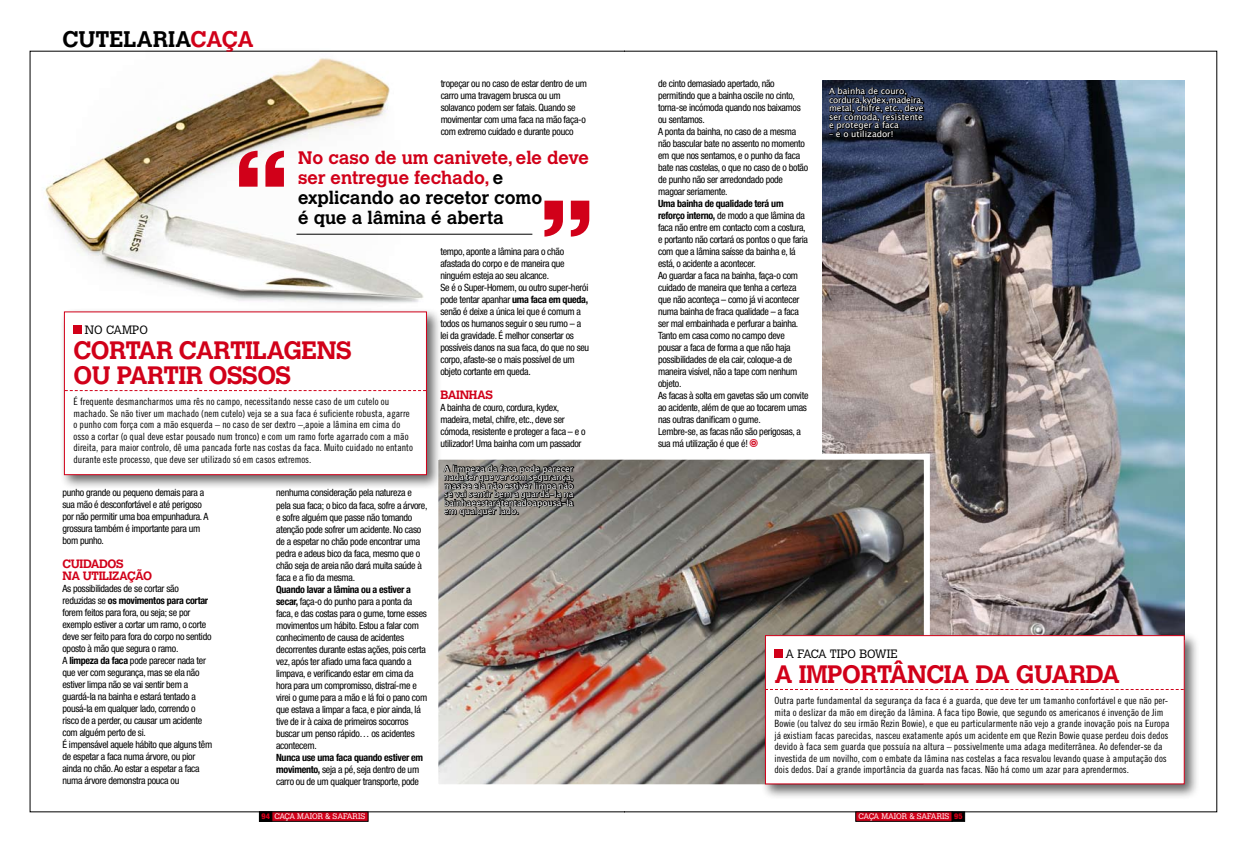
<style>
.page{position:relative;width:1248px;height:842px;background:#fff}
.page>*{position:absolute;margin:0;border:0;box-sizing:border-box;transform-origin:0 0}
.t1{font:700 131.1px "Calvert MT Std";color:#d10019}
.t2{font:700 25px/25px "Calvert MT Std";letter-spacing:-.02em;color:#d10019}
.t3{font:700 22.4px "Calvert MT Std";color:#000}
.t4{font:700 18px/20px "Calvert MT Std";color:#d10019}
.t5{font:700 12px/12px "Calvert MT Std";letter-spacing:-.03em;color:#d10019}
.t6{font:300 12px "Calvert MT Std";color:#000}
.t7{font:condensed 10px/12px "Helvetica Neue LT Std";letter-spacing:-.03em;color:#000}
.t8{font:10px/11.5px "Trade Gothic Cond Eighteen";color:#000}
.t9{font:8.5px/8.5px "Lucida Grande";color:#fff;text-align:justify}
.t10{font:300 8px "Calvert MT Std";color:#fff}
.s1{color:#d10019}
.s2{color:#000}
.s3{font-weight:700}
.s4{font-family:"Elementos Desporto";font-stretch:normal;font-size:8px;color:#d10019}
.s5{font-family:"Helvetica Neue LT Std";font-weight:900;font-stretch:condensed;color:#d10019}
</style>
<div class="page">
<div style="left:259px;top:812px;width:109px;height:9px;background:#d10019"></div>
<div style="left:259px;top:812px;width:13px;height:9px;background:#000"></div>
<svg style="left:624px;top:51px;width:592px;height:761px"></svg>
<div style="left:855px;top:812px;width:97px;height:9px;background:#d10019"></div>
<div style="left:951px;top:812px;width:13px;height:9px;background:#000;border:1px solid #000"></div>
<img style="left:822px;top:81px;width:362px;height:550px">
<img style="left:31px;top:50px;width:408px;height:253px">
<img style="left:439px;top:461px;width:483px;height:322px">
<div style="left:432px;top:454px;width:497px;height:336px;border:6px solid #fff"></div>
<div style="left:60px;top:307px;width:386px;height:188px;background:#000;opacity:.6"></div>
<div style="left:64px;top:311px;width:363px;height:164px;background:#fff;border:1px solid #d10019"></div>
<div style="left:73px;top:326px;width:8px;height:8px;background:#d10019"></div>
<svg style="left:65px;top:390px;width:361px;height:1px"></svg>
<div style="left:760px;top:631px;width:444px;height:173px;background:#000;opacity:.6"></div>
<div style="left:765px;top:635px;width:419px;height:149px;background:#fff;border:1px solid #d10019"></div>
<div style="left:774px;top:649px;width:8px;height:8px;background:#d10019"></div>
<svg style="left:765px;top:689px;width:418px;height:1px"></svg>
<hr style="left:296px;top:234px;width:236px;height:1px;background:#000">
<svg style="left:444px;top:465px;width:140px;height:88px;background:#9c9891"></svg>
<svg style="left:443px;top:464px;width:130px;height:52px;background:#484643"></svg>
<svg style="left:829px;top:88px;width:105px;height:66px;background:#26324c"></svg>
<svg style="left:828px;top:87px;width:95px;height:50px;background:#141927"></svg>
<h3 class="t3" style="left:62px;top:25px;width:193px">cutelaria<span class="s1">caça</span></h3>
<p class="t7" style="left:440px;top:77px;width:148px">tropeçar ou no caso de estar dentro de um carro uma travagem brusca ou um solavanco podem ser fatais. Quando se movimentar com uma faca na mão faça-o com extremo cuidado e durante pouco</p>
<h1 class="t1" style="left:234px;top:119px;width:56px">“</h1>
<h3 class="t4" style="left:298px;top:148px;width:292px">No caso de um canivete, ele deve ser entregue fechado, <span class="s2">e explicando ao recetor como<br>é que a lâmina é aberta</span></h3>
<h1 class="t1" style="left:594px;top:268px;width:56px;rotate:-180deg">“</h1>
<p class="t7" style="left:440px;top:245px;width:150px">tempo, aponte a lâmina para o chão afastada do corpo e de maneira que ninguém esteja ao seu alcance.<br>Se é o Super-Homem, ou outro super-herói pode tentar apanhar <span class="s3">uma faca em queda, </span>senão é deixe a única lei que é comum a todos os humanos seguir o seu rumo – a lei da gravidade. É melhor consertar os possíveis danos na sua faca, do que no seu corpo, afaste-se o mais possível de um objeto cortante em queda.</p>
<p class="t5" style="left:440px;top:389px;width:54px">Bainhas</p>
<p class="t7" style="left:440px;top:401px;width:147px">A bainha de couro, cordura, kydex, madeira, metal, chifre, etc., deve ser cómoda, resistente e proteger a faca – e o utilizador! Uma bainha com um passador</p>
<p class="t9" style="left:444px;top:464px;width:131px">A limpeza da faca pode parecer nada ter que ver com segurança, mas se ela não estiver limpa não se vai sentir bem a guardá-la na bainha e estará tentado a pousá-la em qualquer lado.</p>
<p class="t6" style="left:85px;top:323px;width:31px">NO CAM</p>
<p class="t6" style="left:132px;top:323px;width:16px">PO</p>
<h2 class="t2" style="left:73px;top:337px;width:280px">Cortar cartilagens ou partir ossos</h2>
<p class="t8" style="left:73px;top:396px;width:341px">É frequente desmancharmos uma rês no campo, necessitando nesse caso de um cutelo ou machado. Se não tiver um machado (nem cutelo) veja se a sua faca é suficiente robusta, agarre o punho com força com a mão esquerda – no caso de ser dextro –,apoie a lâmina em cima do osso a cortar (o qual deve estar pousado num tronco) e com um ramo forte agarrado com a mão direita, para maior controlo, dê uma pancada forte nas costas da faca. Muito cuidado no entanto durante este processo, que deve ser utilizado só em casos extremos.</p>
<p class="t7" style="left:276px;top:487px;width:153px">nenhuma consideração pela natureza e pela sua faca; o bico da faca, sofre a árvore, e sofre alguém que passe não tomando atenção pode sofrer um acidente. No caso de a espetar no chão pode encontrar uma pedra e adeus bico da faca, mesmo que o chão seja de areia não dará muita saúde à faca e a fio da mesma.</p>
<p class="t7" style="left:276px;top:583px;width:153px"><span class="s3">Quando lavar a lâmina ou a estiver a secar,</span> faça-o do punho para a ponta da faca, e das costas para o gume, torne esses movimentos um hábito. Estou a falar com conhecimento de causa de acidentes decorrentes durante estas ações, pois certa vez, após ter afiado uma faca quando a limpava, e verificando estar em cima da hora para um compromisso, distraí-me e virei o gume para a mão e lá foi o pano com que estava a limpar a faca, e pior ainda, lá tive de ir à caixa de primeiros socorros buscar um penso rápido… os acidentes acontecem.</p>
<p class="t7" style="left:276px;top:751px;width:148px"><span class="s3">Nunca use uma faca quando estiver em movimento,</span> seja a pé, seja dentro de um carro ou de um qualquer transporte, pode</p>
<p class="t7" style="left:62px;top:487px;width:147px">punho grande ou pequeno demais para a sua mão é desconfortável e até perigoso por não permitir uma boa empunhadura. A grossura também é importante para um bom punho.</p>
<p class="t5" style="left:62px;top:558px;width:91px">Cuidados<br>na utilização</p>
<p class="t7" style="left:62px;top:583px;width:151px">As possibilidades de se cortar são reduzidas se <span class="s3">os movimentos para cortar </span>forem feitos para fora, ou seja; se por exemplo estiver a cortar um ramo, o corte deve ser feito para fora do corpo no sentido oposto à mão que segura o ramo.<br>A <span class="s3">limpeza da faca</span> pode parecer nada ter que ver com segurança, mas se ela não estiver limpa não se vai sentir bem a guardá-la na bainha e estará tentado a pousá-la em qualquer lado, correndo o risco de a perder, ou causar um acidente com alguém perto de si.<br>É impensável aquele hábito que alguns têm de espetar a faca numa árvore, ou pior ainda no chão. Ao estar a espetar a faca numa árvore demonstra pouca ou</p>
<p class="t7" style="left:658px;top:77px;width:152px">de cinto demasiado apertado, não permitindo que a bainha oscile no cinto, torna-se incómoda quando nos baixamos ou sentamos.<br>A ponta da bainha, no caso de a mesma não bascular bate no assento no momento em que nos sentamos, e o punho da faca bate nas costelas, o que no caso de o botão de punho não ser arredondado pode magoar seriamente.</p>
<p class="t7" style="left:658px;top:197px;width:152px"><span class="s3">Uma bainha de qualidade terá um reforço interno,</span> de modo a que lâmina da faca não entre em contacto com a costura, e portanto não cortará os pontos o que faria com que a lâmina saísse da bainha e, lá está, o acidente a acontecer.<br>Ao guardar a faca na bainha, faça-o com cuidado de maneira que tenha a certeza que não aconteça – como já vi acontecer numa bainha de fraca qualidade – a faca ser mal embainhada e perfurar a bainha.<br>Tanto em casa como no campo deve pousar a faca de forma a que não haja possibilidades de ela cair, coloque-a de maneira visível, não a tape com nenhum objeto.<br>As facas à solta em gavetas são um convite ao acidente, além de que ao tocarem umas nas outras danificam o gume.<br>Lembre-se, as facas não são perigosas, a sua má utilização é que é! <span class="s4">a</span></p>
<p class="t9" style="left:829px;top:87px;width:96px;text-align:left">A bainha de couro, cordura, kydex, madeira, metal, chifre, etc., deve ser cómoda, resistente e proteger a faca</p>
<p class="t9" style="left:829px;top:129px;width:66px">– e o utilizador!</p>
<p class="t6" style="left:785px;top:647px;width:21px">A FACA</p>
<p class="t6" style="left:829px;top:647px;width:69px">TIPO BOWIE</p>
<h2 class="t2" style="left:774px;top:661px;width:347px">A importância da guarda</h2>
<p class="t8" style="left:774px;top:695px;width:396px">Outra parte fundamental da segurança da faca é a guarda, que deve ter um tamanho confortável e que não per&shy;mita o deslizar da mão em direção da lâmina. A faca tipo Bowie, que segundo os americanos é invenção de Jim Bowie (ou talvez do seu irmão Rezin Bowie), e que eu particularmente não vejo a grande inovação pois na Europa já existiam facas parecidas, nasceu exatamente após um acidente em que Rezin Bowie quase perdeu dois dedos devido à faca sem guarda que possuía na altura – possivelmente uma adaga mediterrânea. Ao defender-se da investida de um novilho, com o embate da lâmina nas costelas a faca resvalou levando quase à amputação dos dois dedos. Daí a grande importância da guarda nas facas. Não há como um azar para aprendermos.</p>
<p class="t10" style="left:261px;top:812px;width:105px"><span class="s5">94</span> CAÇA MAIOR &amp; SAFARIS</p>
<p class="t10" style="left:858px;top:812px;width:105px">CAÇA MAIOR &amp; SAFARIS <span class="s5">95</span></p>
</div>
